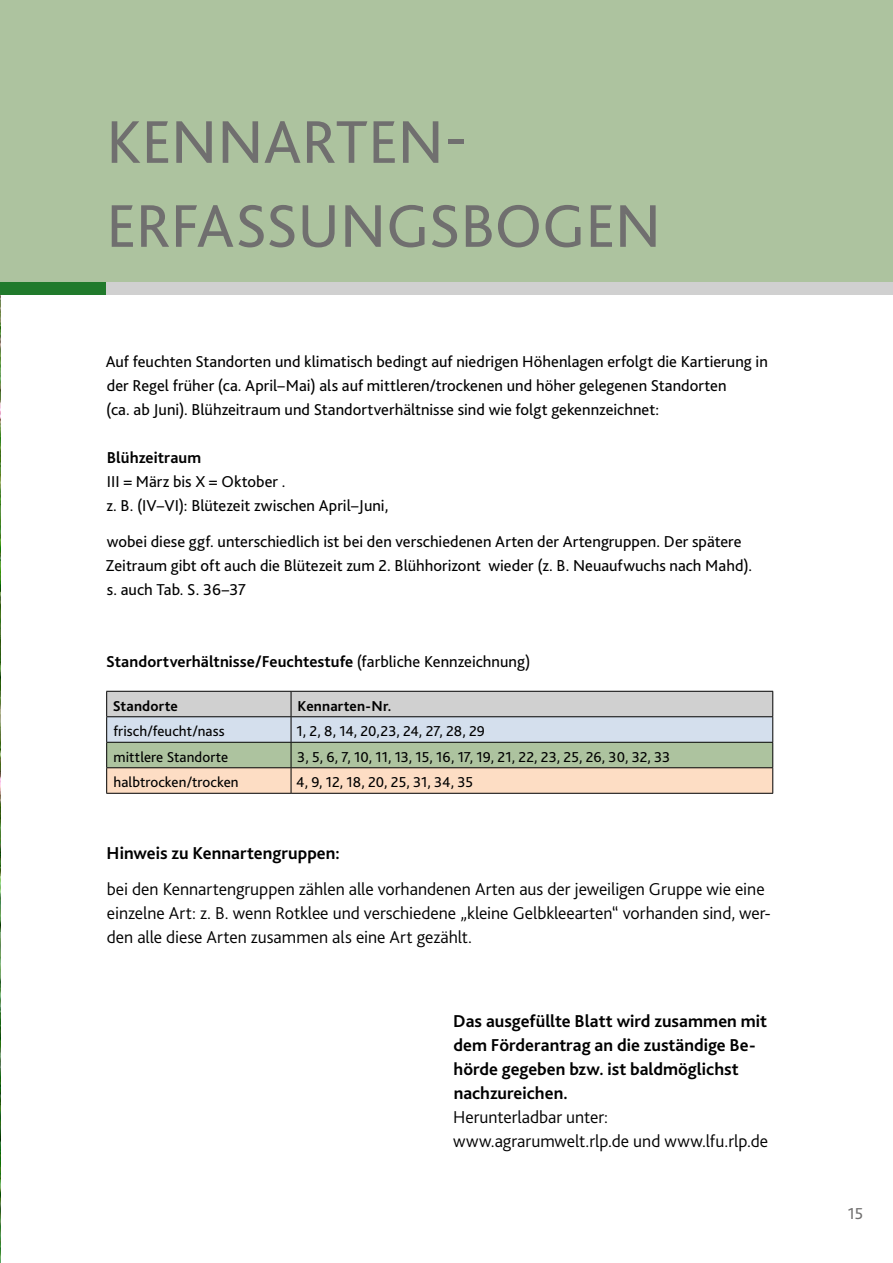
<style>
.page{position:relative;width:893px;height:1263px;background:#fff}
.page>*{position:absolute;margin:0;border:0;box-sizing:border-box;transform-origin:0 0}
.t1{font:63px/84px "Bliss 2";color:#706f6f}
.t2{font:300 18px/24px "Bliss 2";letter-spacing:-.005em;color:#000}
.t3{font:700 18px/24px "Bliss 2";color:#000}
.t4{font:16.5px/24px "Bliss 2";color:#000}
.t5{font:700 16.5px "Bliss 2";letter-spacing:.005em;color:#000}
.t6{font:16.5px "Bliss 2";color:#706f6f}
.t7{font:15px "Bliss 2";color:#000}
.t8{font:700 15px "Bliss 2";letter-spacing:.01em;color:#000}
.s1{font-weight:400}
</style>
<div class="page">
<img style="left:0;top:295px;width:1px;height:968px">
<div style="left:0;top:0;width:893px;height:289px;background:#adc39f"></div>
<div style="left:0;top:283px;width:106px;height:12px;background:#217a2c"></div>
<div style="left:106px;top:283px;width:787px;height:12px;background:#d0d0d0"></div>
<svg style="left:106px;top:691px;width:667px;height:102px;background:#cacabf"></svg>
<hr style="left:106px;top:793px;width:185px;height:1px;background:#000">
<hr style="left:291px;top:793px;width:482px;height:1px;background:#000">
<h1 class="t1" style="left:106px;top:98px;width:556px">Kennarten-<br>Erfassungsbogen</h1>
<p class="t4" style="left:106px;top:349px;width:664px">Auf feuchten Standorten und klimatisch bedingt auf niedrigen H öhenlagen erfolgt die Kartierung in der Regel früher (ca. April–Mai) als auf mittleren/trockenen und höher gelegenen Standorten<br>(ca. ab Juni). Blühzeitraum und Standortverhältnisse sind wie folgt gekennzeichnet:</p>
<p class="t5" style="left:107px;top:447px;width:96px">Blühzeitraum</p>
<p class="t4" style="left:107px;top:469px;width:283px">III = März bis X = Oktober .<br>z. B. (IV–VI): Blütezeit zwischen April–Juni,</p>
<p class="t4" style="left:105px;top:529px;width:648px">wobei diese ggf. unterschiedlich ist bei den verschiedenen Arten der Artengruppen. Der spätere<br>Zeitraum gibt oft auch die Blütezeit zum 2. Blühhorizont wieder (z. B. N euaufwuchs nach M ahd). s. auch Tab. S. 36–37</p>
<p class="t5" style="left:106px;top:651px;width:426px">Standortverhältnisse/Feuchtestufe <span class="s1">(farbliche Kennzeichnung)</span></p>
<p class="t8" style="left:113px;top:696px;width:67px">Standorte</p>
<p class="t8" style="left:298px;top:696px;width:95px">Kennarten-Nr.</p>
<p class="t7" style="left:113px;top:722px;width:113px">frisch/feucht/nass</p>
<p class="t7" style="left:297px;top:722px;width:190px">1, 2, 8, 14, 20,23, 24, 27, 28, 29</p>
<p class="t7" style="left:114px;top:747px;width:116px">mittlere Standorte</p>
<p class="t7" style="left:297px;top:747px;width:374px">3, 5, 6, 7, 10, 11, 13, 15, 16, 17, 19, 21, 22, 23, 25, 26, 30, 32, 33</p>
<p class="t7" style="left:113px;top:773px;width:127px">halbtrocken/trocken</p>
<p class="t7" style="left:296px;top:773px;width:178px">4, 9, 12, 18, 20, 25, 31, 34, 35</p>
<p class="t3" style="left:107px;top:840px;width:235px">Hinweis zu Kennartengruppen:</p>
<p class="t2" style="left:107px;top:876px;width:666px">bei den Kennartengruppen zählen alle vorhandenen Arten aus der jeweiligen Gruppe wie eine einzelne Art: z. B. wenn Rotklee und verschiedene „kleine Gelbkleearten“ vorhanden sind, wer&shy;den alle diese Arten zusammen als eine Art gezählt.</p>
<p class="t3" style="left:453px;top:1008px;width:315px">Das ausgefüllte Blatt wird zusammen mit dem Förderantrag an die zuständige Be&shy;hörde gegeben bzw. ist baldmöglichst nachzureichen.</p>
<p class="t2" style="left:453px;top:1104px;width:317px">Herunterladbar unter: www.agrarumwelt.rlp.de und www.lfu.rlp.de</p>
<p class="t6" style="left:848px;top:1203px;width:17px">15</p>
</div>
